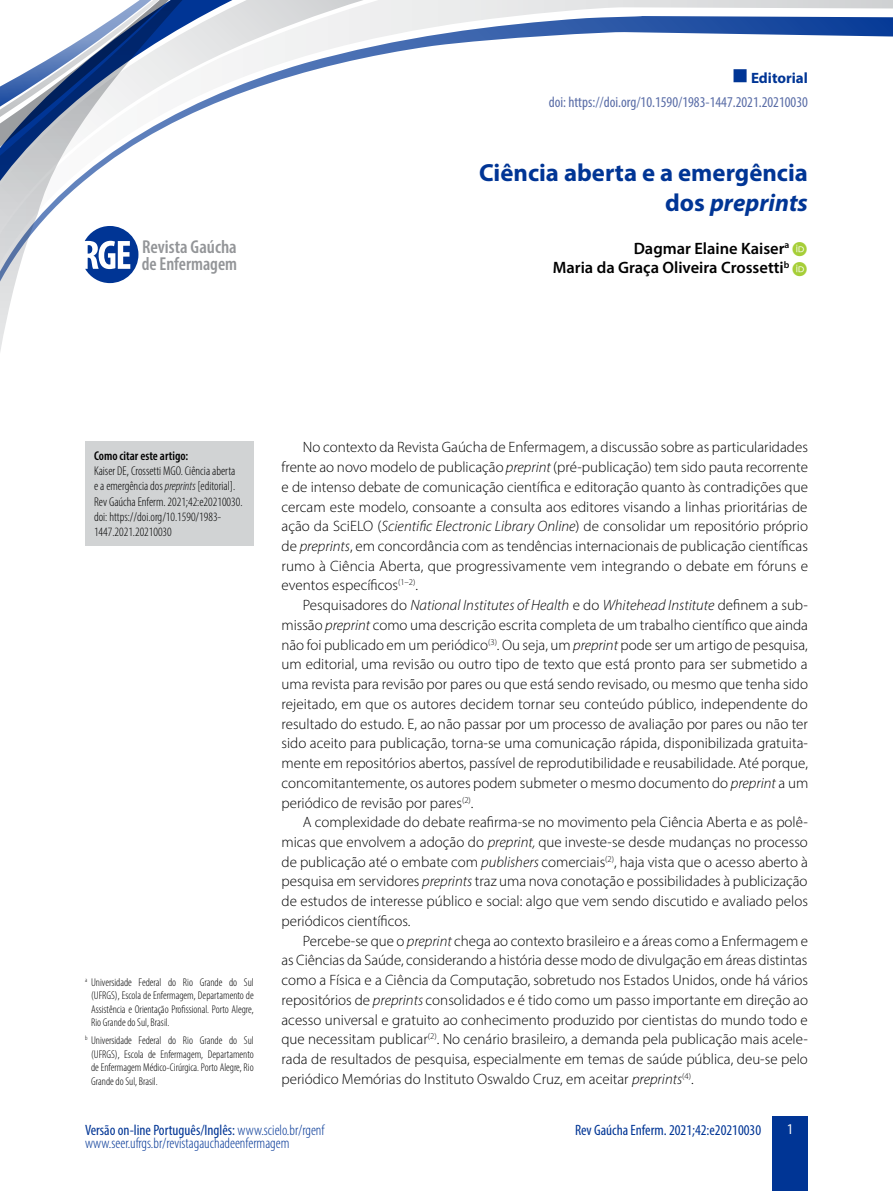
<style>
.page{position:relative;width:893px;height:1191px;background:#fff}
.page>*{position:absolute;margin:0;border:0;box-sizing:border-box;transform-origin:0 0}
.t1{font:700 24.75px/29.7px "Myriad Pro";color:#003595;text-align:right}
.t2{font:600 condensed 18.75px/16.6px "Myriad Pro";color:#939598}
.t3{font:600 16.5px/19.5px "Myriad Pro";color:#000;text-align:right}
.t4{font:300 15px/19.8px "Myriad Pro";color:#000;text-align:justify}
.t5{font:condensed 15px "Myriad Pro";color:#003595}
.t6{font:condensed 15px "Myriad Pro";color:#5a6da7}
.t7{font:300 condensed 15px "Myriad Pro";color:#003595}
.t8{font:700 15px "Myriad Pro";color:#003595}
.t9{font:condensed 15px "Myriad Pro";color:#fff}
.t10{font:300 condensed 12.75px/15.3px "Myriad Pro";color:#000}
.t11{font:600 condensed 12.75px "Myriad Pro";color:#000}
.t12{font:300 condensed 11.25px/13.5px "Myriad Pro";color:#000;text-align:justify}
.s1{font-style:italic}
.s2{font-weight:300}
</style>
<div class="page">
<svg style="left:202px;top:0;width:691px;height:109px"></svg>
<svg style="left:0;top:0;width:202px;height:352px"></svg>
<div style="left:772px;top:1116px;width:36px;height:75px;background:#003595"></div>
<svg style="left:85px;top:226px;width:53px;height:57px"></svg>
<div style="left:85px;top:441px;width:169px;height:104px;background:#d1d3d4"></div>
<svg style="left:734px;top:69px;width:13px;height:14px"></svg>
<p class="t8" style="left:751px;top:68px;width:58px">Editorial</p>
<p class="t2" style="left:142px;top:238px;width:97px">Revista Gaúcha de Enfermagem</p>
<p class="t6" style="left:549px;top:93px;width:261px">doi: https://doi.org/10.1590/1983-1447.2021.20210030</p>
<h1 class="t1" style="left:479px;top:157px;width:330px">Ciência aberta e a emergência dos <span class="s1">preprints</span></h1>
<p class="t3" style="left:553px;top:238px;width:238px">Dagmar Elaine Kaiser<sup>a<br></sup>Maria da Graça Oliveira Crossetti<sup>b</sup></p>
<p class="t11" style="left:94px;top:448px;width:96px">Como citar este artigo:</p>
<p class="t10" style="left:94px;top:463px;width:150px">Kaiser DE, Crossetti MGO. Ciência aberta e a emergência dos <span class="s1">preprints</span> [editorial].<br>Rev Gaúcha Enferm. 2021;42:e20210030. doi: https://doi.org/10.1590/1983- 1447.2021.20210030</p>
<p class="t12" style="left:91px;top:975px;width:164px;text-indent:-6px"><sup>a</sup> Universidade Federal do Rio Grande do Sul (UFRGS), Escola de Enfermagem, Departamento de Assistência e Orientação Profissional. Porto Alegre, Rio Grande do Sul, Brasil.</p>
<p class="t12" style="left:91px;top:1033px;width:164px;text-indent:-6px"><sup>b</sup> Universidade Federal do Rio Grande do Sul (UFRGS), Escola de Enfermagem, Departamento de Enfermagem Médico-Cirúrgica. Porto Alegre, Rio Grande do Sul, Brasil.</p>
<p class="t4" style="left:281px;top:437px;width:528px;text-indent:21px">No contexto da Revista Gaúcha de Enfermagem, a discussão sobre as particularidades frente ao novo modelo de publicação <span class="s1">preprint</span> (pré-publicação) tem sido pauta recorrente e de intenso debate de comunicação científica e editoração quanto às contradições que cercam este modelo, consoante a consulta aos editores visando a linhas prioritárias de ação da SciELO (<span class="s1">Scientific Electronic Library Online</span>) de consolidar um repositório próprio de <span class="s1">preprints</span>, em concordância com as tendências internacionais de publicação científicas rumo à Ciência Aberta, que progressivamente vem integrando o debate em fóruns e eventos específicos<sup>(1–2)</sup>.</p>
<p class="t4" style="left:281px;top:595px;width:528px;text-indent:21px">Pesquisadores do <span class="s1">National Institutes of Health</span> e do <span class="s1">Whitehead Institute</span> definem a sub&shy;missão <span class="s1">preprint</span> como uma descrição escrita completa de um trabalho científico que ainda não foi publicado em um periódico<sup>(3)</sup>. Ou seja, um <span class="s1">preprint</span> pode ser um artigo de pesquisa, um editorial, uma revisão ou outro tipo de texto que está pronto para ser submetido a uma revista para revisão por pares ou que está sendo revisado, ou mesmo que tenha sido rejeitado, em que os autores decidem tornar seu conteúdo público, independente do resultado do estudo. E, ao não passar por um processo de avaliação por pares ou não ter sido aceito para publicação, torna-se uma comunicação rápida, disponibilizada gratuita&shy;mente em repositórios abertos, passível de reprodutibilidade e reusabilidade. Até porque, concomitantemente, os autores podem submeter o mesmo documento do <span class="s1">preprint</span> a um periódico de revisão por pares<sup>(2)</sup>.</p>
<p class="t4" style="left:281px;top:812px;width:528px;text-indent:21px">A complexidade do debate reafirma-se no movimento pela Ciência Aberta e as polê&shy;micas que envolvem a adoção do <span class="s1">preprint,</span> que investe-se desde mudanças no processo de publicação até o embate com <span class="s1">publishers</span> comerciais<sup>(2)</sup>, haja vista que o acesso aberto à pesquisa em servidores <span class="s1">preprints</span> traz uma nova conotação e possibilidades à publicização de estudos de interesse público e social: algo que vem sendo discutido e avaliado pelos periódicos científicos.</p>
<p class="t4" style="left:281px;top:930px;width:528px;text-indent:21px">Percebe-se que o <span class="s1">preprint</span> chega ao contexto brasileiro e a áreas como a Enfermagem e as Ciências da Saúde, considerando a história desse modo de divulgação em áreas distintas como a Física e a Ciência da Computação, sobretudo nos Estados Unidos, onde há vários repositórios de <span class="s1">preprints</span> consolidados e é tido como um passo importante em direção ao acesso universal e gratuito ao conhecimento produzido por cientistas do mundo todo e que necessitam publicar<sup>(2)</sup>. No cenário brasileiro, a demanda pela publicação mais acele&shy;rada de resultados de pesquisa, especialmente em temas de saúde pública, deu-se pelo periódico Memórias do Instituto Oswaldo Cruz, em aceitar <span class="s1">preprints</span><sup>(4)</sup>.</p>
<p class="t5" style="left:85px;top:1121px;width:241px">Versão on-line Português/Inglês: <span class="s2">www.scielo.br/rgenf</span></p>
<p class="t7" style="left:85px;top:1134px;width:206px">www.seer.ufrgs.br/revistagauchadeenfermagem</p>
<p class="t5" style="left:575px;top:1121px;width:188px">Rev Gaúcha Enferm. 2021;42:e20210030</p>
<p class="t9" style="left:787px;top:1120px;width:7px">1</p>
</div>
